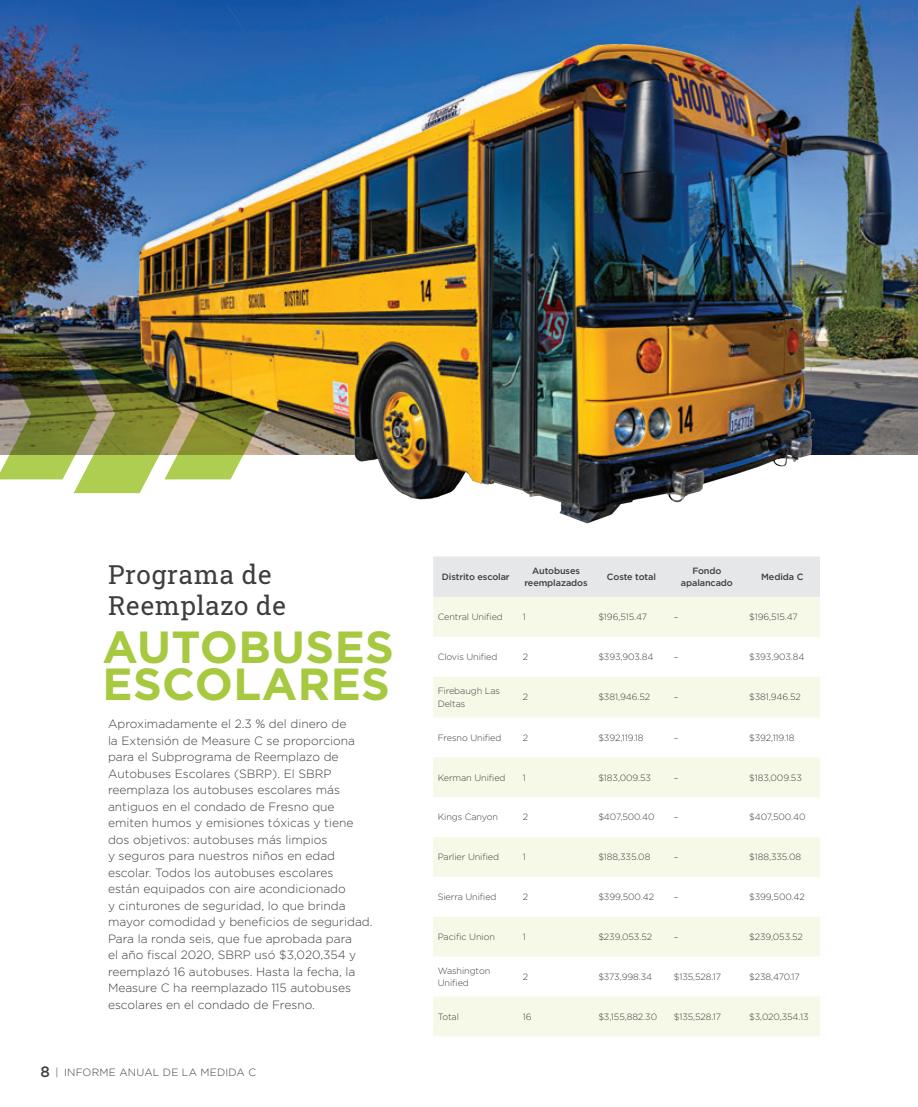
<style>
.page{position:relative;width:918px;height:1107px;background:#fff}
.page>*{position:absolute;margin:0;border:0;box-sizing:border-box;transform-origin:0 0}
.t1{font:700 45px/37.2px "Gotham Pro";letter-spacing:.01em;color:#a6c940}
.t2{font:26.1px/31px "Roboto Slab";letter-spacing:.025em;color:#3e3e3f}
.t3{font:300 12px/16.5px "Gotham Pro";color:#3e3e3f}
.t4{font:300 10.5px "Gotham Pro";letter-spacing:.02em;color:#3e3e3f}
.t5{font:300 9.15px/12.5px "Gotham Pro";letter-spacing:-.01em;color:#3e3e3f}
.t6{font:500 9.15px/12.5px "Gotham Pro";letter-spacing:-.01em;color:#3e3e3f;text-align:center}
.s1{font-weight:500;font-size:15px}
</style>
<div class="page">
<img style="left:0;top:0;width:918px;height:334px">
<svg style="left:0;top:334px;width:36px;height:146px;background:#727546"></svg>
<img style="left:36px;top:11px;width:882px;height:513px">
<div style="left:433px;top:557px;width:387px;height:40px;background:#e6e7e9"></div>
<svg style="left:433px;top:597px;width:387px;height:439px;fill:#f7f9e8"></svg>
<h2 class="t2" style="left:108px;top:558px;width:179px">Programa de<br>Reemplazo de</h2>
<p class="t6" style="left:442px;top:570px;width:69px">Distrito escolar</p>
<p class="t6" style="left:524px;top:564px;width:65px">Autobuses reemplazados</p>
<p class="t6" style="left:607px;top:570px;width:51px">Coste total</p>
<p class="t6" style="left:681px;top:564px;width:54px">Fondo apalancado</p>
<p class="t6" style="left:761px;top:570px;width:44px">Medida C</p>
<p class="t5" style="left:438px;top:611px;width:67px">Central Unified</p>
<p class="t5" style="left:523px;top:611px;width:5px">1</p>
<p class="t5" style="left:598px;top:611px;width:50px">$196,515.47</p>
<p class="t5" style="left:674px;top:611px;width:6px">–</p>
<p class="t5" style="left:749px;top:611px;width:50px">$196,515.47</p>
<p class="t5" style="left:438px;top:651px;width:61px">Clovis Unified</p>
<p class="t5" style="left:523px;top:651px;width:7px">2</p>
<p class="t5" style="left:598px;top:651px;width:57px">$393,903.84</p>
<p class="t5" style="left:674px;top:651px;width:6px">–</p>
<p class="t5" style="left:749px;top:651px;width:57px">$393,903.84</p>
<p class="t5" style="left:438px;top:685px;width:64px">Firebaugh Las<br>Deltas</p>
<p class="t5" style="left:523px;top:691px;width:7px">2</p>
<p class="t5" style="left:598px;top:691px;width:53px">$381,946.52</p>
<p class="t5" style="left:674px;top:691px;width:6px">–</p>
<p class="t5" style="left:749px;top:691px;width:53px">$381,946.52</p>
<p class="t5" style="left:438px;top:731px;width:65px">Fresno Unified</p>
<p class="t5" style="left:523px;top:731px;width:7px">2</p>
<p class="t5" style="left:598px;top:731px;width:47px">$392,119.18</p>
<p class="t5" style="left:674px;top:731px;width:6px">–</p>
<p class="t5" style="left:749px;top:731px;width:47px">$392,119.18</p>
<p class="t5" style="left:438px;top:771px;width:69px">Kerman Unified</p>
<p class="t5" style="left:523px;top:771px;width:5px">1</p>
<p class="t5" style="left:598px;top:771px;width:54px">$183,009.53</p>
<p class="t5" style="left:674px;top:771px;width:6px">–</p>
<p class="t5" style="left:749px;top:771px;width:54px">$183,009.53</p>
<p class="t5" style="left:438px;top:811px;width:62px">Kings Canyon</p>
<p class="t5" style="left:523px;top:811px;width:7px">2</p>
<p class="t5" style="left:598px;top:811px;width:58px">$407,500.40</p>
<p class="t5" style="left:674px;top:811px;width:6px">–</p>
<p class="t5" style="left:749px;top:811px;width:58px">$407,500.40</p>
<p class="t5" style="left:438px;top:851px;width:63px">Parlier Unified</p>
<p class="t5" style="left:523px;top:851px;width:5px">1</p>
<p class="t5" style="left:598px;top:851px;width:54px">$188,335.08</p>
<p class="t5" style="left:674px;top:851px;width:6px">–</p>
<p class="t5" style="left:749px;top:851px;width:54px">$188,335.08</p>
<p class="t5" style="left:438px;top:891px;width:60px">Sierra Unified</p>
<p class="t5" style="left:523px;top:891px;width:7px">2</p>
<p class="t5" style="left:598px;top:891px;width:57px">$399,500.42</p>
<p class="t5" style="left:674px;top:891px;width:6px">–</p>
<p class="t5" style="left:749px;top:891px;width:57px">$399,500.42</p>
<p class="t5" style="left:438px;top:931px;width:59px">Pacific Union</p>
<p class="t5" style="left:523px;top:931px;width:5px">1</p>
<p class="t5" style="left:598px;top:931px;width:55px">$239,053.52</p>
<p class="t5" style="left:674px;top:931px;width:6px">–</p>
<p class="t5" style="left:749px;top:931px;width:55px">$239,053.52</p>
<p class="t5" style="left:438px;top:964px;width:54px">Washington<br>Unified</p>
<p class="t5" style="left:523px;top:970px;width:7px">2</p>
<p class="t5" style="left:598px;top:970px;width:55px">$373,998.34</p>
<p class="t5" style="left:674px;top:970px;width:49px">$135,528.17</p>
<p class="t5" style="left:749px;top:970px;width:52px">$238,470.17</p>
<p class="t5" style="left:438px;top:1010px;width:23px">Total</p>
<p class="t5" style="left:523px;top:1010px;width:10px">16</p>
<p class="t5" style="left:598px;top:1010px;width:60px">$3,155,882.30</p>
<p class="t5" style="left:674px;top:1010px;width:49px">$135,528.17</p>
<p class="t5" style="left:749px;top:1010px;width:61px">$3,020,354.13</p>
<h1 class="t1" style="left:102px;top:627px;width:293px">AUTOBUSES<br>ESCOLARES</h1>
<p class="t3" style="left:108px;top:716px;width:266px">Aproximadamente el 2.3 % del dinero de<br>la Extensión de Measure C se proporciona para el Subprograma de Reemplazo de Autobuses Escolares (SBRP). El SBRP reemplaza los autobuses escolares más antiguos en el condado de Fresno que emiten humos y emisiones tóxicas y tiene dos objetivos: autobuses más limpios<br>y seguros para nuestros niños en edad escolar. Todos los autobuses escolares<br>están equipados con aire acondicionado<br>y cinturones de seguridad, lo que brinda mayor comodidad y beneficios de seguridad.<br>Para la ronda seis, que fue aprobada para<br>el año fiscal 2020, SBRP usó $3,020,354 y reemplazó 16 autobuses. Hasta la fecha, la Measure C ha reemplazado 115 autobuses escolares en el condado de Fresno.</p>
<p class="t4" style="left:40px;top:1067px;width:217px"><span class="s1">8</span> | INFORME ANUAL DE LA MEDIDA C</p>
</div>
